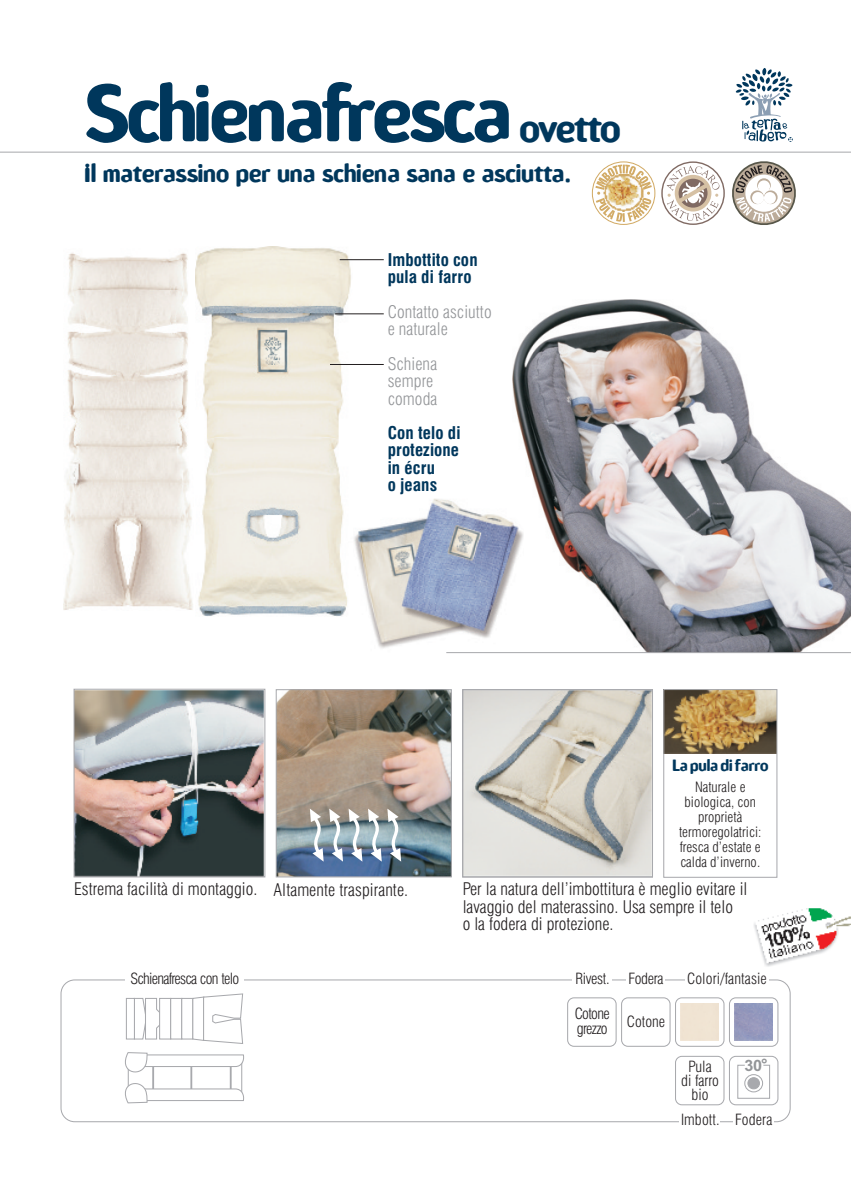
<style>
.page{position:relative;width:851px;height:1191px;background:#fff}
.page>*{position:absolute;margin:0;border:0;box-sizing:border-box;transform-origin:0 0}
.t1{font:700 76px "Amoebia";letter-spacing:-.045em;color:#00375c}
.t2{font:700 38px "Amoebia";letter-spacing:-.045em;color:#00375c}
.t3{font:700 24.2px "Amoebia";letter-spacing:-.015em;color:#00375c}
.t4{font:300 condensed 17.2px/17.2px "Swiss 721 BT";color:#231f20}
.t5{font:700 condensed 17.2px/17.4px "Swiss 721 BT";color:#00375c}
.t6{font:300 condensed 17.2px/17.2px "Swiss 721 BT";color:#939598}
.t7{font:700 15.6px "Arial";color:#939598}
.t8{font:700 15.4px "Amoebia";color:#00375c}
.t9{font:300 condensed 15.2px "Swiss 721 BT";letter-spacing:-.025em;color:#231f20}
.t10{font:300 condensed 15.2px/13.8px "Swiss 721 BT";color:#231f20;text-align:center}
.t11{font:300 condensed 15.2px "Swiss 721 BT";letter-spacing:-.05em;color:#231f20}
.t12{font:300 condensed 15.2px/15.4px "Swiss 721 BT";letter-spacing:-.045em;color:#231f20}
.t13{font:300 condensed 14px/15px "Swiss 721 BT";color:#231f20;text-align:center}
</style>
<div class="page">
<img style="left:512px;top:299px;width:338px;height:353px">
<img style="left:354px;top:489px;width:170px;height:165px">
<img style="left:195px;top:246px;width:157px;height:370px">
<img style="left:63px;top:253px;width:130px;height:357px">
<img style="left:464px;top:691px;width:187px;height:184px">
<img style="left:278px;top:691px;width:172px;height:184px">
<svg style="left:591px;top:161px;width:64px;height:64px"></svg>
<svg style="left:661px;top:161px;width:135px;height:64px"></svg>
<div style="left:763px;top:192px;width:12px;height:12px;background:#fff;border-radius:50%"></div>
<div style="left:752px;top:192px;width:11px;height:12px;background:#fff;border-radius:50%"></div>
<hr style="left:446px;top:652px;width:404px;height:1px;background:#a8a9ad">
<hr style="left:0;top:152px;width:850px;height:1px;background:#a8a9ad">
<svg style="left:735px;top:68px;width:58px;height:74px"></svg>
<img style="left:754px;top:908px;width:96px;height:59px">
<div style="left:60px;top:979px;width:730px;height:143px;border:1px solid #a8a9ad;border-radius:14px"></div>
<svg style="left:125px;top:993px;width:119px;height:51px"></svg>
<div style="left:125px;top:974px;width:119px;height:9px;background:#fff"></div>
<svg style="left:675px;top:997px;width:49px;height:49px;fill:#f0e4d3"></svg>
<div style="left:728px;top:997px;width:50px;height:49px;background:#fff;border:1px solid #a8a9ad;border-radius:6px"></div>
<div style="left:675px;top:1055px;width:49px;height:50px;background:#fff;border:1px solid #a8a9ad;border-radius:6px"></div>
<div style="left:728px;top:1055px;width:50px;height:50px;background:#fff;border:1px solid #a8a9ad;border-radius:6px"></div>
<hr style="left:679px;top:1119px;width:40px;height:4px;background:#fff">
<svg style="left:737px;top:1064px;width:33px;height:35px"></svg>
<div style="left:744px;top:1074px;width:19px;height:18px;border:1px solid #a8a9ad;border-radius:50%"></div>
<div style="left:747px;top:1077px;width:12px;height:12px;background:#a8a9ad;border:1px solid #a8a9ad;border-radius:50%"></div>
<div style="left:733px;top:1116px;width:40px;height:10px;background:#fff"></div>
<div style="left:621px;top:997px;width:49px;height:49px;background:#fff;border:1px solid #a8a9ad;border-radius:6px"></div>
<div style="left:684px;top:975px;width:84px;height:9px;background:#fff"></div>
<hr style="left:626px;top:976px;width:39px;height:4px;background:#fff">
<hr style="left:571px;top:976px;width:40px;height:4px;background:#fff">
<div style="left:567px;top:997px;width:49px;height:49px;background:#fff;border:1px solid #a8a9ad;border-radius:6px"></div>
<img style="left:734px;top:1003px;width:38px;height:38px">
<svg style="left:125px;top:1052px;width:119px;height:52px"></svg>
<img style="left:665px;top:691px;width:110px;height:62px">
<div style="left:663px;top:689px;width:114px;height:188px;border:1px solid #a8a9ad"></div>
<img style="left:75px;top:690px;width:188px;height:185px">
<div style="left:73px;top:688px;width:192px;height:189px;border:1px solid #a8a9ad"></div>
<div style="left:462px;top:689px;width:191px;height:188px;border:1px solid #a8a9ad"></div>
<hr style="left:340px;top:259px;width:43px;height:1px;background:#231f20">
<hr style="left:335px;top:313px;width:48px;height:1px;background:#231f20">
<hr style="left:330px;top:364px;width:53px;height:1px;background:#231f20">
<div style="left:276px;top:689px;width:176px;height:188px;border:1px solid #a8a9ad"></div>
<svg style="left:368px;top:808px;width:33px;height:53px"></svg>
<svg style="left:329px;top:808px;width:33px;height:53px"></svg>
<svg style="left:310px;top:808px;width:13px;height:53px"></svg>
<h1 class="t1" style="left:84px;top:73px;width:429px">Schienafresca</h1>
<h2 class="t2" style="left:519px;top:108px;width:102px">ovetto</h2>
<h3 class="t3" style="left:84px;top:160px;width:488px">Il materassino per una schiena sana e asciutta.</h3>
<p class="t5" style="left:388px;top:253px;width:91px">Imbottito con pula di farro</p>
<p class="t6" style="left:388px;top:305px;width:105px">Contatto asciutto e naturale</p>
<p class="t6" style="left:388px;top:357px;width:51px">Schiena sempre comoda</p>
<p class="t5" style="left:388px;top:426px;width:74px">Con telo di protezione in écru<br>o jeans</p>
<p class="t8" style="left:672px;top:757px;width:97px">La pula di farro</p>
<p class="t13" style="left:679px;top:780px;width:84px">Naturale e biologica, con proprietà termoregolatrici: fresca d’estate e calda d’inverno.</p>
<p class="t4" style="left:74px;top:882px;width:185px">Estrema facilità di montaggio.</p>
<p class="t4" style="left:462px;top:882px;width:286px">Per la natura dell’imbottitura è meglio evitare il lavaggio del materassino. Usa sempre il telo<br>o la fodera di protezione.</p>
<p class="t4" style="left:273px;top:882px;width:136px">Altamente traspirante.</p>
<p class="t11" style="left:130px;top:972px;width:110px">Schienafresca con telo</p>
<p class="t9" style="left:575px;top:973px;width:90px">Rivest. Fodera</p>
<p class="t10" style="left:687px;top:973px;width:81px">Colori/fantasie</p>
<p class="t12" style="left:574px;top:1007px;width:37px">Cotone grezzo</p>
<p class="t9" style="left:626px;top:1015px;width:40px">Cotone</p>
<p class="t10" style="left:681px;top:1061px;width:39px">Pula<br>di farro bio</p>
<p class="t9" style="left:681px;top:1113px;width:40px">Imbott.</p>
<p class="t7" style="left:744px;top:1059px;width:25px">30°</p>
<p class="t9" style="left:735px;top:1113px;width:39px">Fodera</p>
</div>
